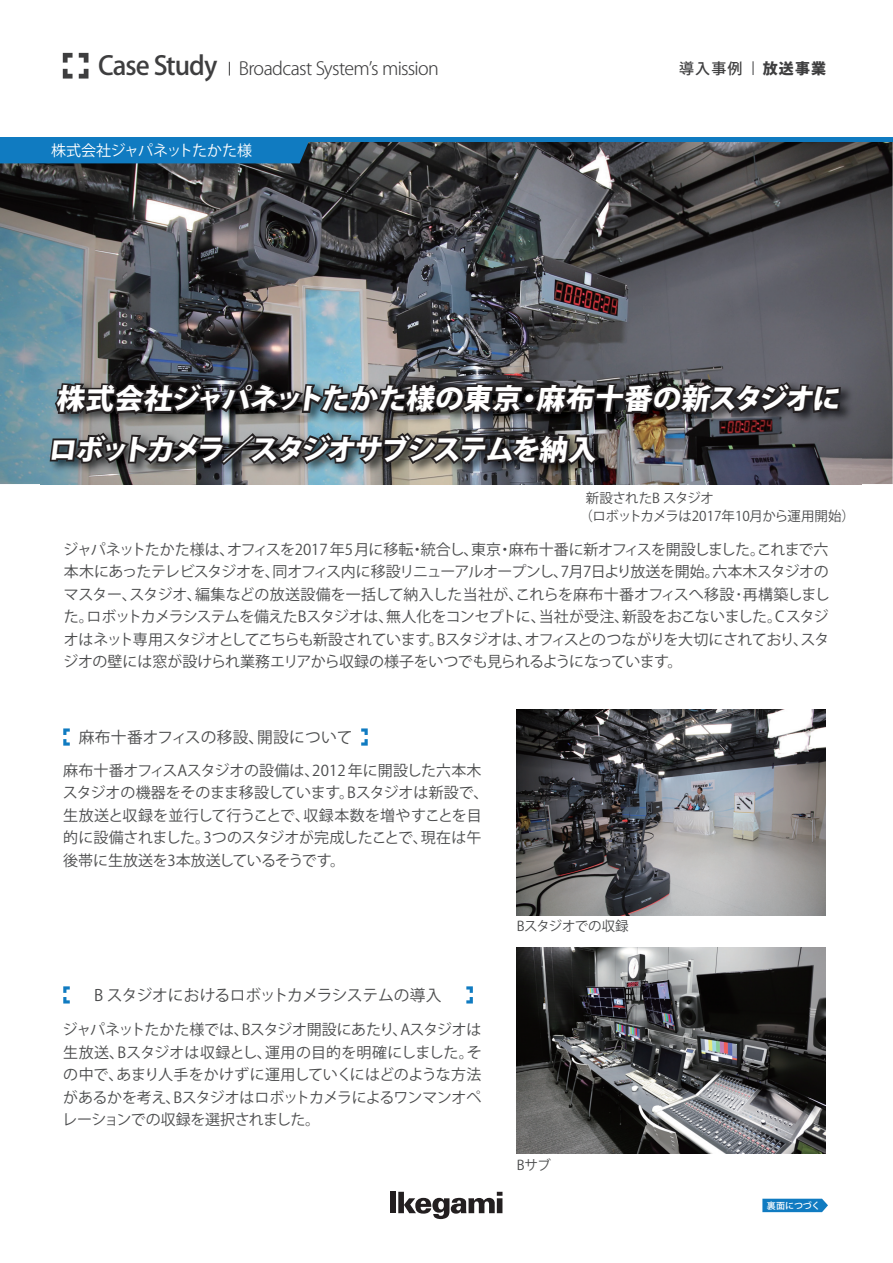
<style>
.page{position:relative;width:893px;height:1263px;background:#fff}
.page>*{position:absolute;margin:0;border:0;box-sizing:border-box;transform-origin:0 0}
.t1{font:28.2px/50.6px "Koz Go Pro Heavy 90 msp RKSJ H";letter-spacing:-.005em;color:#fff}
.t2{font:18px "Koz Go Pro Light 90 msp RKSJ H";letter-spacing:-.04em;color:#3e3e3f}
.t3{font:15.75px "Koz Go Pro Regular 90 msp RKSJ H";letter-spacing:-.04em;color:#4b4c4d}
.t4{font:15.75px "Koz Go Pro Regular 90 msp RKSJ H";letter-spacing:.02em;color:#4b4c4d}
.t5{font:15px/22.5px "Koz Go Pro Regular 90 msp RKSJ H";letter-spacing:-.02em;color:#4b4c4d;text-align:justify}
.t6{font:15px "Koz Go Pro Regular 90 msp RKSJ H";letter-spacing:-.01em;color:#fff}
.t7{font:15px "Koz Go Pro Medium 90 msp RKSJ H";color:#3e3e3f}
.t8{font:15px "Koz Go Pro Heavy 90 msp RKSJ H";color:#3e3e3f}
.t9{font:13.5px/18px "Koz Go Pro Regular 90 msp RKSJ H";letter-spacing:-.03em;color:#4b4c4d}
.t10{font:9px "Koz Go Pro Medium 90 msp RKSJ H";letter-spacing:-.005em;color:#fff}
.s1{font-family:"Koz Go Pro Medium 90 msp RKSJ H";font-size:25.8px}
</style>
<div class="page">
<img style="left:0;top:141px;width:893px;height:343px">
<svg style="left:762px;top:1199px;width:66px;height:13px"></svg>
<div style="left:390px;top:1192px;width:6px;height:21px;background:#231f20"></div>
<svg style="left:398px;top:1192px;width:104px;height:27px"></svg>
<hr style="left:0;top:137px;width:893px;height:4px;background:#107bc1">
<img style="left:40px;top:375px;width:821px;height:110px">
<svg style="left:0;top:52px;width:795px;height:366px"></svg>
<svg style="left:685px;top:382px;width:133px;height:566px"></svg>
<svg style="left:809px;top:383px;width:35px;height:34px"></svg>
<svg style="left:48px;top:430px;width:289px;height:38px"></svg>
<svg style="left:227px;top:433px;width:133px;height:52px"></svg>
<svg style="left:350px;top:430px;width:255px;height:51px"></svg>
<svg style="left:63px;top:728px;width:7px;height:18px"></svg>
<svg style="left:361px;top:728px;width:7px;height:18px"></svg>
<svg style="left:63px;top:986px;width:7px;height:18px"></svg>
<svg style="left:466px;top:986px;width:7px;height:18px"></svg>
<img style="left:517px;top:709px;width:309px;height:206px">
<img style="left:517px;top:948px;width:309px;height:206px">
<p class="t2" style="left:98px;top:62px;width:342px"><span class="s1">Case Study</span> Broadcast Systemʼs mission</p>
<p class="t7" style="left:679px;top:63px;width:65px">導入事例</p>
<p class="t8" style="left:763px;top:63px;width:65px">放送事業</p>
<p class="t6" style="left:51px;top:145px;width:202px">株式会社ジャパネットたかた様</p>
<h1 class="t1" style="left:48px;top:377px;width:797px">株式会社ジャパネットたかた様の東京・麻布十番の新スタジオにロボットカメラ／スタジオサブシステムを納入</h1>
<p class="t9" style="left:579px;top:490px;width:277px;text-indent:6px">新設されたB スタジオ<br>（ロボットカメラは2017年10月から運用開始）</p>
<p class="t5" style="left:64px;top:540px;width:768px">ジャパネットたかた様は、オフィスを2017 年5月に移転・統合し、東京・麻布十番に新オフィスを開設しました。これまで六本木にあったテレビスタジオを、同オフィス内に移設リニューアルオープンし、7月7日より放送を開始。六本木スタジオのマスター、スタジオ、編集などの放送設備を一括して納入した当社が、これらを麻布十番オフィスへ移設･再構築しました。ロボットカメラシステムを備えたBスタジオは、無人化をコンセプトに、当社が受注、新設をおこないました。Cスタジオはネット専用スタジオとしてこちらも新設されています。Bスタジオは、オフィスとのつながりを大切にされており、スタジオの壁には窓が設けられ業務エリアから収録の様子をいつでも見られるようになっています。</p>
<p class="t4" style="left:79px;top:732px;width:275px">麻布十番オフィスの移設、開設について</p>
<p class="t5" style="left:63px;top:761px;width:427px;text-align:left">麻布十番オフィスAスタジオの設備は、2012 年に開設した六本木スタジオの機器をそのまま移設しています。Bスタジオは新設で、生放送と収録を並行して行うことで、収録本数を増やすことを目的に設備されました。3つのスタジオが完成したことで、現在は午後帯に生放送を3本放送しているそうです。</p>
<p class="t3" style="left:94px;top:990px;width:349px">B スタジオにおけるロボットカメラシステムの導入</p>
<p class="t5" style="left:62px;top:1020px;width:421px">ジャパネットたかた様では、Bスタジオ開設にあたり、Aスタジオは生放送、Bスタジオは収録とし、運用の目的を明確にしました。その中で、あまり人手をかけずに運用していくにはどのような方法があるかを考え、Bスタジオはロボットカメラによるワンマンオペレーションでの収録を選択されました。</p>
<p class="t9" style="left:517px;top:919px;width:113px">Bスタジオでの収録</p>
<p class="t9" style="left:517px;top:1158px;width:36px">Bサブ</p>
<p class="t10" style="left:767px;top:1202px;width:55px">裏面につづく</p>
</div>
